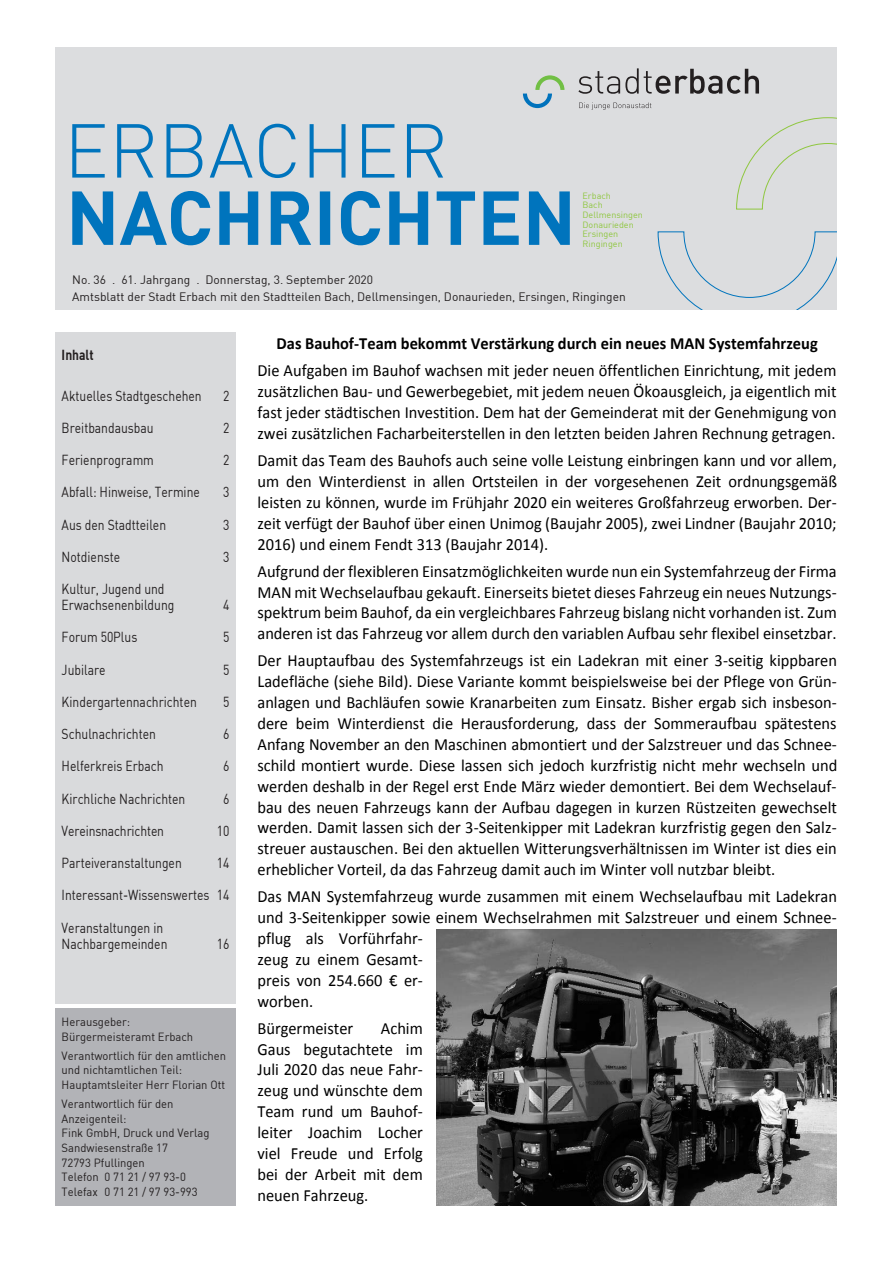
<style>
.page{position:relative;width:893px;height:1263px;background:#fff}
.page>*{position:absolute;margin:0;border:0;box-sizing:border-box;transform-origin:0 0}
.t1{font:17.1px/20.9px "Calibri";color:#000;text-align:justify;scale:.96 1}
.t2{font:700 17.1px "Calibri";color:#000;scale:.96 1}
.t3{font:14.25px/16.2px "DIN";color:#231f20;scale:.85 1}
.t4{font:700 14.25px "DIN";color:#231f20;scale:.85 1}
.t5{font:12px/16.6px "DIN";color:#231f20}
.t6{font:11.7px/14.7px "DIN";color:#231f20;scale:.96 1}
.t7{font:8.85px/9.6px "DIN";color:#8fc73f}
</style>
<div class="page">
<div style="left:55px;top:47px;width:783px;height:263px;background:#dcdddf"></div>
<svg style="left:523px;top:75px;width:41px;height:33px"></svg>
<svg style="left:579px;top:103px;width:72px;height:7px"></svg>
<svg style="left:578px;top:68px;width:181px;height:26px"></svg>
<svg style="left:72px;top:191px;width:498px;height:54px"></svg>
<svg style="left:72px;top:124px;width:371px;height:54px"></svg>
<svg style="left:657px;top:231px;width:181px;height:79px"></svg>
<svg style="left:736px;top:117px;width:102px;height:93px"></svg>
<div style="left:55px;top:1008px;width:181px;height:197px;background:#b2b3b7"></div>
<div style="left:55px;top:332px;width:181px;height:671px;background:#d9dadc"></div>
<img style="left:436px;top:929px;width:400px;height:276px">
<p class="t7" style="left:583px;top:191px;width:62px">Erbach<br>Bach<br>Dellmensingen<br>Donaurieden<br>Ersingen<br>Ringingen</p>
<p class="t5" style="left:72px;top:271px;width:555px">No. 36 . 61. Jahrgang . Donnerstag, 3. September 2020<br>Amtsblatt der Stadt Erbach mit den Stadtteilen Bach, Dellmensingen, Donaurieden, Ersingen, Ringingen</p>
<p class="t2" style="left:277px;top:333px;width:565px">Das Bauhof-Team bekommt Verstärkung durch ein neues MAN Systemfahrzeug</p>
<p class="t1" style="left:257px;top:360px;width:605px">Die Aufgaben im Bauhof wachsen mit jeder neuen öffentlichen Einrichtung, mit jedem zusätzlichen Bau- und Gewerbegebiet, mit jedem neuen Ökoausgleich, ja eigentlich mit fast jeder städtischen Investition. Dem hat der Gemeinderat mit der Genehmigung von zwei zusätzlichen Facharbeiterstellen in den letzten beiden Jahren Rechnung getragen.</p>
<p class="t1" style="left:257px;top:450px;width:605px">Damit das Team des Bauhofs auch seine volle Leistung einbringen kann und vor allem, um den Winterdienst in allen Ortsteilen in der vorgesehenen Zeit ordnungsgemäß leisten zu können, wurde im Frühjahr 2020 ein weiteres Großfahrzeug erworben. Der&shy;zeit verfügt der Bauhof über einen Unimog (Baujahr 2005), zwei Lindner (Baujahr 2010; 2016) und einem Fendt 313 (Baujahr 2014).</p>
<p class="t1" style="left:257px;top:561px;width:605px">Aufgrund der flexibleren Einsatzmöglichkeiten wurde nun ein Systemfahrzeug der Firma MAN mit Wechselaufbau gekauft. Einerseits bietet dieses Fahrzeug ein neues Nutzungs&shy;spektrum beim Bauhof, da ein vergleichbares Fahrzeug bislang nicht vorhanden ist. Zum anderen ist das Fahrzeug vor allem durch den variablen Aufbau sehr flexibel einsetzbar.</p>
<p class="t1" style="left:257px;top:650px;width:605px">Der Hauptaufbau des Systemfahrzeugs ist ein Ladekran mit einer 3-seitig kippbaren Ladefläche (siehe Bild). Diese Variante kommt beispielsweise bei der Pflege von Grün&shy;anlagen und Bachläufen sowie Kranarbeiten zum Einsatz. Bisher ergab sich insbeson&shy;dere beim Winterdienst die Herausforderung, dass der Sommeraufbau spätestens Anfang November an den Maschinen abmontiert und der Salzstreuer und das Schnee&shy;schild montiert wurde. Diese lassen sich jedoch kurzfristig nicht mehr wechseln und werden deshalb in der Regel erst Ende März wieder demontiert. Bei dem Wechselauf&shy;bau des neuen Fahrzeugs kann der Aufbau dagegen in kurzen Rüstzeiten gewechselt werden. Damit lassen sich der 3-Seitenkipper mit Ladekran kurzfristig gegen den Salz&shy;streuer austauschen. Bei den aktuellen Witterungsverhältnissen im Winter ist dies ein erheblicher Vorteil, da das Fahrzeug damit auch im Winter voll nutzbar bleibt.</p>
<p class="t1" style="left:257px;top:886px;width:605px;text-align:left">Das MAN Systemfahrzeug wurde zusammen mit einem Wechselaufbau mit Ladekran und 3-Seitenkipper sowie einem Wechselrahmen mit Salzstreuer und einem Schnee&shy;pflug als Vorführfahr-<br>zeug zu einem Gesamt-<br>preis von 254.660 € er-<br>worben.</p>
<p class="t1" style="left:257px;top:1017px;width:101px">Bürgermeister</p>
<p class="t4" style="left:62px;top:345px;width:39px">Inhalt</p>
<p class="t3" style="left:62px;top:387px;width:166px">Aktuelles Stadtgeschehen</p>
<p class="t3" style="left:223px;top:387px;width:9px">2</p>
<p class="t3" style="left:62px;top:419px;width:110px">Breitbandausbau</p>
<p class="t3" style="left:223px;top:419px;width:9px">2</p>
<p class="t3" style="left:62px;top:451px;width:110px">Ferienprogramm</p>
<p class="t3" style="left:223px;top:451px;width:9px">2</p>
<p class="t3" style="left:62px;top:484px;width:164px">Abfall: Hinweise, Termine</p>
<p class="t3" style="left:223px;top:484px;width:9px">3</p>
<p class="t3" style="left:62px;top:516px;width:124px">Aus den Stadtteilen</p>
<p class="t3" style="left:223px;top:516px;width:9px">3</p>
<p class="t3" style="left:62px;top:548px;width:70px">Notdienste</p>
<p class="t3" style="left:223px;top:548px;width:9px">3</p>
<p class="t3" style="left:62px;top:580px;width:134px">Kultur, Jugend und<br>Erwachsenenbildung</p>
<p class="t3" style="left:223px;top:597px;width:9px">4</p>
<p class="t3" style="left:62px;top:629px;width:91px">Forum 50Plus</p>
<p class="t3" style="left:223px;top:629px;width:9px">5</p>
<p class="t3" style="left:62px;top:661px;width:53px">Jubilare</p>
<p class="t3" style="left:223px;top:661px;width:9px">5</p>
<p class="t3" style="left:62px;top:693px;width:161px">Kindergartennachrichten</p>
<p class="t3" style="left:223px;top:693px;width:9px">5</p>
<p class="t3" style="left:62px;top:726px;width:112px">Schulnachrichten</p>
<p class="t3" style="left:223px;top:726px;width:9px">6</p>
<p class="t3" style="left:62px;top:758px;width:121px">Helferkreis Erbach</p>
<p class="t3" style="left:223px;top:758px;width:9px">6</p>
<p class="t3" style="left:62px;top:790px;width:147px">Kirchliche Nachrichten</p>
<p class="t3" style="left:223px;top:790px;width:9px">6</p>
<p class="t3" style="left:62px;top:822px;width:122px">Vereinsnachrichten</p>
<p class="t3" style="left:217px;top:822px;width:16px">10</p>
<p class="t3" style="left:62px;top:855px;width:143px">Parteiveranstaltungen</p>
<p class="t3" style="left:217px;top:855px;width:16px">14</p>
<p class="t3" style="left:62px;top:887px;width:199px">Interessant-Wissenswertes 14</p>
<p class="t3" style="left:62px;top:919px;width:126px">Veranstaltungen in<br>Nachbargemeinden</p>
<p class="t3" style="left:217px;top:935px;width:16px">16</p>
<p class="t6" style="left:62px;top:1014px;width:139px">Herausgeber:<br>Bürgermeisteramt Erbach</p>
<p class="t6" style="left:62px;top:1048px;width:173px">Verantwortlich für den amtlichen und nichtamtlichen Teil:<br>Hauptamtsleiter Herr Florian Ott</p>
<p class="t6" style="left:62px;top:1096px;width:156px">Verantwortlich für den<br>Anzeigenteil:<br>Fink GmbH, Druck und Verlag<br>Sandwiesenstraße 17<br>72793 Pfullingen<br>Telefon 0 71 21 / 97 93-0<br>Telefax 0 71 21 / 97 93-993</p>
<p class="t1" style="left:257px;top:1017px;width:174px;text-indent:123px">Achim Gaus begutachtete im Juli 2020 das neue Fahr&shy;zeug und wünschte dem Team rund um Bauhof&shy;leiter Joachim Locher viel Freude und Erfolg bei der Arbeit mit dem neuen Fahrzeug.</p>
</div>
